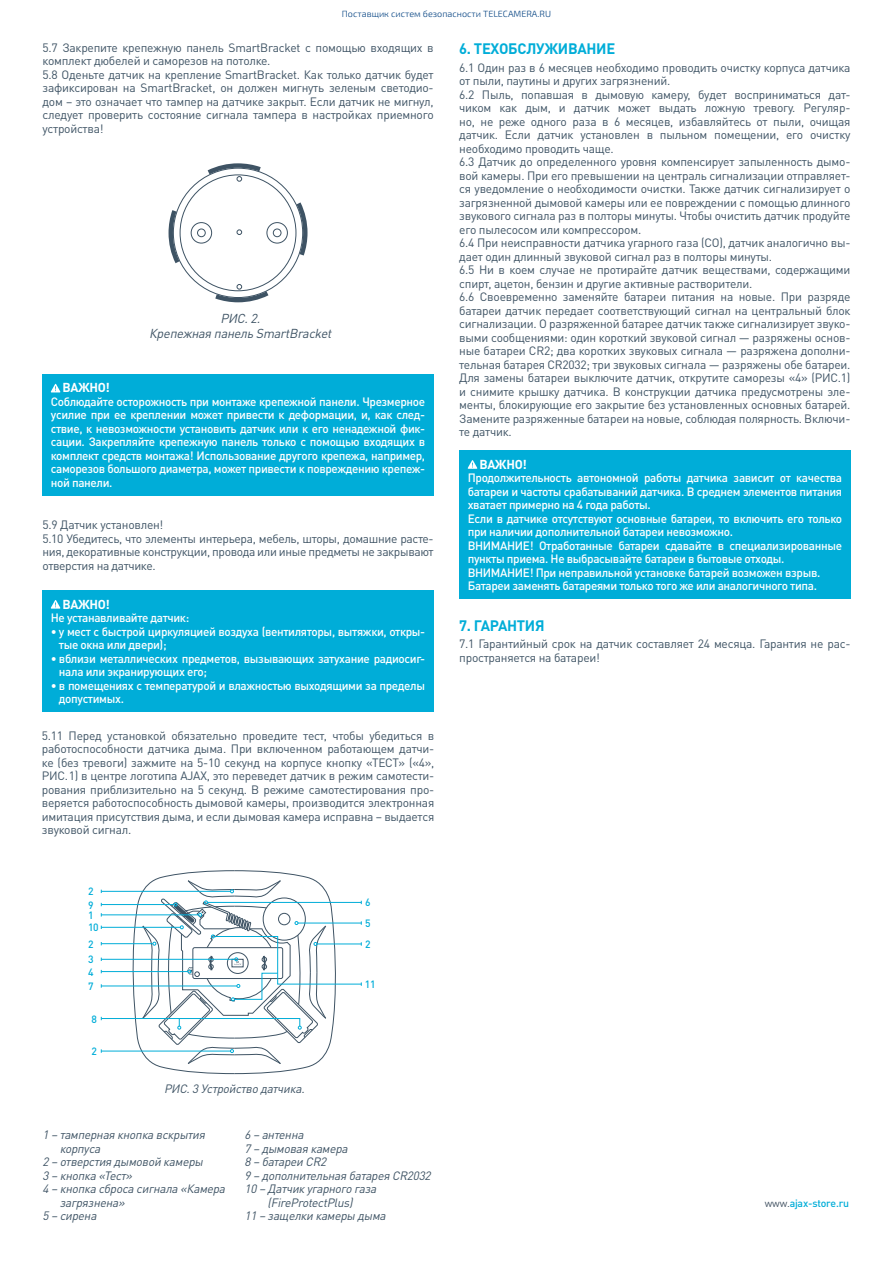
<style>
.page{position:relative;width:893px;height:1263px;background:#fff}
.page>*{position:absolute;margin:0;border:0;box-sizing:border-box;transform-origin:0 0}
.ZAG{font:700 15px "DIN Pro";letter-spacing:-.02em;color:#00add8}
.MAL{font:italic 12.9px/14.2px "DIN Pro";letter-spacing:-.02em;color:#3e5364;text-align:center}
.VAZHNO_ZAG{font:700 12.9px "DIN Pro";letter-spacing:-.03em;color:#fff}
.TEXT{font:12px/13.5px "DIN Pro";letter-spacing:-.02em;color:#3e5364;text-align:justify}
.VAZHNO{font:500 12px/13.5px "DIN Pro";letter-spacing:-.03em;color:#fff}
.MAL-2{font:italic 12px/13.5px "DIN Pro";letter-spacing:-.02em;color:#3e5364}
.Osnovnoy_txt{font:500 10.5px "DIN Pro";letter-spacing:-.02em;color:#00add8}
.t1{font:300 9px "Exo 2.0";color:#004080}
.s1{font-weight:400;color:#435363}
</style>
<div class="page">
<svg style="left:169px;top:163px;width:138px;height:139px"></svg>
<div style="left:42px;top:374px;width:392px;height:121px;background:#00add8"></div>
<svg style="left:51px;top:384px;width:9px;height:8px"></svg>
<div style="left:42px;top:590px;width:392px;height:122px;background:#00add8"></div>
<svg style="left:51px;top:600px;width:9px;height:9px"></svg>
<div style="left:459px;top:450px;width:392px;height:149px;background:#00add8"></div>
<svg style="left:468px;top:460px;width:9px;height:9px"></svg>
<hr style="left:101px;top:914px;width:98px;height:1px;background:#00add8">
<hr style="left:101px;top:927px;width:79px;height:1px;background:#00add8">
<hr style="left:101px;top:943px;width:52px;height:1px;background:#00add8">
<hr style="left:101px;top:891px;width:129px;height:1px;background:#00add8">
<hr style="left:101px;top:1051px;width:129px;height:1px;background:#00add8">
<hr style="left:101px;top:904px;width:73px;height:1px;background:#00add8">
<hr style="left:101px;top:959px;width:134px;height:1px;background:#00add8">
<hr style="left:101px;top:971px;width:87px;height:1px;background:#00add8">
<hr style="left:101px;top:985px;width:136px;height:1px;background:#00add8">
<hr style="left:101px;top:1018px;width:199px;height:1px;background:#00add8">
<svg style="left:128px;top:870px;width:234px;height:204px"></svg>
<p class="t1" style="left:342px;top:11px;width:211px">Поставщик систем безопасности TELECAMERA.RU</p>
<p class="TEXT" style="left:43px;top:40px;width:393px">5.7 Закрепите крепежную панель SmartBracket с помощью входящих в комплект дюбелей и саморезов на потолке.</p>
<p class="TEXT" style="left:43px;top:67px;width:393px">5.8 Оденьте датчик на крепление SmartBracket. Как только датчик будет зафиксирован на SmartBracket, он должен мигнуть зеленым светодио&shy;дом – это означает что тампер на датчике закрыт. Если датчик не мигнул, следует проверить состояние сигнала тампера в настройках приемного устройства!</p>
<p class="MAL" style="left:149px;top:311px;width:184px">РИС. 2.<br>Крепежная панель SmartBracket</p>
<p class="VAZHNO_ZAG" style="left:62px;top:379px;width:49px">ВАЖНО!</p>
<p class="VAZHNO" style="left:51px;top:394px;width:376px;text-align:justify">Соблюдайте осторожность при монтаже крепежной панели. Чрезмерное усилие при ее креплении может привести к деформации, и, как след&shy;ствие, к невозможности установить датчик или к его ненадежной фик&shy;сации. Закрепляйте крепежную панель только с помощью входящих в комплект средств монтажа! Использование другого крепежа, например, саморезов большого диаметра, может привести к повреждению крепеж&shy;ной панели.</p>
<p class="TEXT" style="left:43px;top:518px;width:122px">5.9 Датчик установлен!</p>
<p class="TEXT" style="left:43px;top:531px;width:393px">5.10 Убедитесь, что элементы интерьера, мебель, шторы, домашние расте&shy;ния, декоративные конструкции, провода или иные предметы не закрывают отверстия на датчике.</p>
<p class="VAZHNO_ZAG" style="left:62px;top:595px;width:49px">ВАЖНО!</p>
<p class="VAZHNO" style="left:51px;top:610px;width:140px">Не устанавливайте датчик:</p>
<p class="VAZHNO" style="left:59px;top:623px;width:368px;text-indent:-8px">• у мест с быстрой циркуляцией воздуха (вентиляторы, вытяжки, откры&shy;тые окна или двери);</p>
<p class="VAZHNO" style="left:59px;top:650px;width:368px;text-indent:-8px">• вблизи металлических предметов, вызывающих затухание радиосиг&shy;нала или экранирующих его;</p>
<p class="VAZHNO" style="left:59px;top:677px;width:368px;text-indent:-8px">• в помещениях с температурой и влажностью выходящими за пределы допустимых.</p>
<p class="TEXT" style="left:42px;top:728px;width:394px">5.11 Перед установкой обязательно проведите тест, чтобы убедиться в работоспособности датчика дыма. При включенном работающем датчи&shy;ке (без тревоги) зажмите на 5-10 секунд на корпусе кнопку «ТЕСТ» («4», РИС.1) в центре логотипа AJAX, это переведет датчик в режим самотести&shy;рования приблизительно на 5 секунд. В режиме самотестирования про&shy;веряется работоспособность дымовой камеры, производится электронная имитация присутствия дыма, и если дымовая камера исправна – выдается звуковой сигнал.</p>
<p class="Osnovnoy_txt" style="left:88px;top:883px;width:7px">2</p>
<p class="Osnovnoy_txt" style="left:88px;top:896px;width:7px">9</p>
<p class="Osnovnoy_txt" style="left:88px;top:906px;width:7px">1</p>
<p class="Osnovnoy_txt" style="left:88px;top:919px;width:12px">10</p>
<p class="Osnovnoy_txt" style="left:88px;top:935px;width:7px">2</p>
<p class="Osnovnoy_txt" style="left:88px;top:951px;width:7px">3</p>
<p class="Osnovnoy_txt" style="left:88px;top:963px;width:7px">4</p>
<p class="Osnovnoy_txt" style="left:88px;top:978px;width:7px">7</p>
<p class="Osnovnoy_txt" style="left:91px;top:1010px;width:7px">8</p>
<p class="Osnovnoy_txt" style="left:91px;top:1043px;width:7px">2</p>
<p class="MAL-2" style="left:164px;top:1081px;width:142px">РИС. 3 Устройство датчика.</p>
<p class="Osnovnoy_txt" style="left:365px;top:894px;width:7px">6</p>
<p class="Osnovnoy_txt" style="left:365px;top:915px;width:7px">5</p>
<p class="Osnovnoy_txt" style="left:365px;top:936px;width:7px">2</p>
<p class="Osnovnoy_txt" style="left:365px;top:975px;width:12px">11</p>
<p class="MAL-2" style="left:60px;top:1128px;width:147px;text-indent:-17px">1 – тамперная кнопка вскрытия корпуса</p>
<p class="MAL-2" style="left:43px;top:1155px;width:162px">2 – отверстия дымовой камеры</p>
<p class="MAL-2" style="left:43px;top:1168px;width:91px">3 – кнопка «Тест»</p>
<p class="MAL-2" style="left:60px;top:1182px;width:167px;text-indent:-17px">4 – кнопка сброса сигнала «Камера загрязнена»</p>
<p class="MAL-2" style="left:43px;top:1209px;width:56px">5 – сирена</p>
<p class="MAL-2" style="left:244px;top:1128px;width:61px">6 – антенна</p>
<p class="MAL-2" style="left:244px;top:1141px;width:105px">7 – дымовая камера</p>
<p class="MAL-2" style="left:244px;top:1155px;width:83px">8 – батареи CR2</p>
<p class="MAL-2" style="left:244px;top:1168px;width:188px">9 – дополнительная батарея СR2032</p>
<p class="MAL-2" style="left:244px;top:1182px;width:133px;text-align:center">10 – Датчик угарного газа (FireProtectPlus)</p>
<p class="MAL-2" style="left:244px;top:1209px;width:143px">11 – защелки камеры дыма</p>
<p class="ZAG" style="left:459px;top:39px;width:157px">6. ТЕХОБСЛУЖИВАНИЕ</p>
<p class="TEXT" style="left:459px;top:60px;width:393px">6.1 Один раз в 6 месяцев необходимо проводить очистку корпуса датчика от пыли, паутины и других загрязнений.</p>
<p class="TEXT" style="left:459px;top:87px;width:393px">6.2 Пыль, попавшая в дымовую камеру, будет восприниматься дат&shy;чиком как дым, и датчик может выдать ложную тревогу. Регуляр&shy;но, не реже одного раза в 6 месяцев, избавляйтесь от пыли, очищая датчик. Если датчик установлен в пыльном помещении, его очистку необходимо проводить чаще.</p>
<p class="TEXT" style="left:459px;top:155px;width:393px">6.3 Датчик до определенного уровня компенсирует запыленность дымо&shy;вой камеры. При его превышении на централь сигнализации отправляет&shy;ся уведомление о необходимости очистки. Также датчик сигнализирует о загрязненной дымовой камеры или ее повреждении с помощью длинного звукового сигнала раз в полторы минуты. Чтобы очистить датчик продуйте его пылесосом или компрессором.</p>
<p class="TEXT" style="left:459px;top:236px;width:393px">6.4 При неисправности датчика угарного газа (СО), датчик аналогично вы&shy;дает один длинный звуковой сигнал раз в полторы минуты.</p>
<p class="TEXT" style="left:459px;top:263px;width:393px">6.5 Ни в коем случае не протирайте датчик веществами, содержащими спирт, ацетон, бензин и другие активные растворители.</p>
<p class="TEXT" style="left:459px;top:290px;width:393px">6.6 Своевременно заменяйте батареи питания на новые. При разряде батареи датчик передает соответствующий сигнал на центральный блок сигнализации. О разряженной батарее датчик также сигнализирует звуко&shy;выми сообщениями: один короткий звуковой сигнал — разряжены основ&shy;ные батареи CR2; два коротких звуковых сигнала — разряжена дополни&shy;тельная батарея СR2032; три звуковых сигнала — разряжены обе батареи.</p>
<p class="TEXT" style="left:459px;top:371px;width:393px">Для замены батареи выключите датчик, открутите саморезы «4» (РИС.1) и снимите крышку датчика. В конструкции датчика предусмотрены эле&shy;менты, блокирующие его закрытие без установленных основных батарей.<br>Замените разряженные батареи на новые, соблюдая полярность. Включи-</p>
<p class="TEXT" style="left:459px;top:425px;width:54px">те датчик.</p>
<p class="VAZHNO_ZAG" style="left:479px;top:456px;width:49px">ВАЖНО!</p>
<p class="VAZHNO" style="left:468px;top:470px;width:376px;text-align:justify">Продолжительность автономной работы датчика зависит от качества батареи и частоты срабатываний датчика. В среднем элементов питания хватает примерно на 4 года работы.</p>
<p class="VAZHNO" style="left:468px;top:510px;width:376px">Если в датчике отсутствуют основные батареи, то включить его только при наличии дополнительной батареи невозможно.</p>
<p class="VAZHNO" style="left:468px;top:537px;width:376px">ВНИМАНИЕ! Отработанные батареи сдавайте в специализированные пункты приема. Не выбрасывайте батареи в бытовые отходы.</p>
<p class="VAZHNO" style="left:468px;top:564px;width:354px">ВНИМАНИЕ! При неправильной установке батарей возможен взрыв.</p>
<p class="VAZHNO" style="left:468px;top:578px;width:351px">Батареи заменять батареями только того же или аналогичного типа.</p>
<p class="ZAG" style="left:459px;top:615px;width:87px">7. ГАРАНТИЯ</p>
<p class="TEXT" style="left:459px;top:637px;width:393px">7.1 Гарантийный срок на датчик составляет 24 месяца. Гарантия не рас&shy;пространяется на батареи!</p>
<p class="Osnovnoy_txt" style="left:765px;top:1194px;width:86px"><span class="s1">www.</span>ajax-store.ru</p>
</div>
